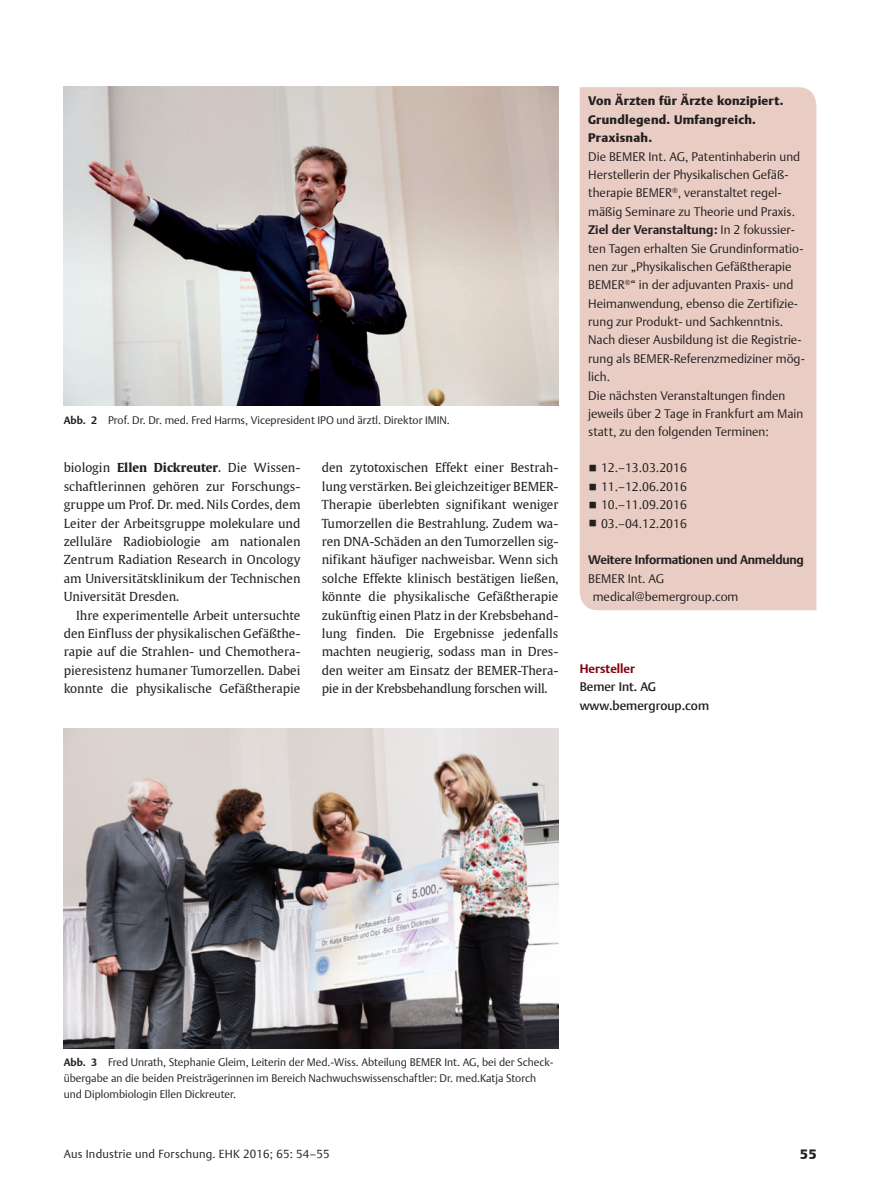
<style>
.page{position:relative;width:893px;height:1191px;background:#fff}
.page>*{position:absolute;margin:0;border:0;box-sizing:border-box;transform-origin:0 0}
._03_g1_Mustervorlage{font:900 13.5px "Thieme Argo 2011";color:#231f20}
.Grundschrift_Einzug{font:12.3px/18.3px "Thieme Gulliver 2011";color:#231f20;text-align:justify}
.t1{font:300 12.3px/18.5px "Thieme Argo 2011";color:#231f20}
.t2{font:700 12.3px "Thieme Argo 2011";letter-spacing:-.02em;color:#231f20}
.Autorenadresse{font:500 12.3px "Thieme Argo 2011";color:#231f20}
.Weitere_Informatione{font:700 12.3px "Thieme Argo 2011";color:#82010e}
._03_g3_Mustervorlage{font:300 11.7px "Thieme Argo 2011";letter-spacing:.02em;color:#231f20}
.Bildlegende_mit_Ziff{font:300 10.8px/15.8px "Thieme Argo 2011";color:#231f20}
.s1{font-weight:700;font-size:10.5px}
.s2{font-weight:700}
.s3{font-weight:900}
.s4{font-family:"Thieme Gulliver 2011";font-weight:400;font-size:11.25px}
</style>
<div class="page">
<div style="left:580px;top:87px;width:236px;height:523px;background:#e9cdc4"></div>
<img style="left:64px;top:86px;width:494px;height:320px">
<img style="left:64px;top:728px;width:494px;height:320px">
<p class="Bildlegende_mit_Ziff" style="left:64px;top:412px;width:388px"><span class="s1">Abb. 2</span> Prof. Dr. Dr. med. Fred Harms, Vicepresident IPO und ärztl. Direktor IMIN.</p>
<p class="Grundschrift_Einzug" style="left:64px;top:458px;width:238px">biologin <span class="s2">Ellen Dickreuter</span>. Die Wissen&shy;schaftlerinnen gehören zur Forschungs&shy;gruppe um Prof. Dr. med. Nils Cordes, dem Leiter der Arbeitsgruppe molekulare und zelluläre Radiobiologie am nationalen Zentrum Radiation Research in Oncology am Universitätsklinikum der Technischen Universität Dresden.</p>
<p class="Grundschrift_Einzug" style="left:64px;top:605px;width:238px;text-indent:12px">Ihre experimentelle Arbeit untersuchte den Einfluss der physikalischen Gefäßthe&shy;rapie auf die Strahlen- und Chemothera&shy;pieresistenz humaner Tumorzellen. Dabei konnte die physikalische Gefäßtherapie</p>
<p class="Grundschrift_Einzug" style="left:322px;top:458px;width:238px">den zytotoxischen Effekt einer Bestrah&shy;lung verstärken. Bei gleichzeitiger BEMER-Therapie überlebten signifikant weniger Tumorzellen die Bestrahlung. Zudem wa&shy;ren DNA-Schäden an den Tumorzellen sig&shy;nifikant häufiger nachweisbar. Wenn sich solche Effekte klinisch bestätigen ließen, könnte die physikalische Gefäßtherapie zukünftig einen Platz in der Krebsbehand&shy;lung finden. Die Ergebnisse jedenfalls machten neugierig, sodass man in Dres&shy;den weiter am Einsatz der BEMER-Thera&shy;pie in der Krebsbehandlung forschen will.</p>
<p class="t1" style="left:588px;top:92px;width:218px"><span class="s3">Von Ärzten für Ärzte konzipiert.<br>Grundlegend. Umfangreich.<br>Praxisnah.<br></span>Die BEMER Int. AG, Patentinhaberin und Herstellerin der Physikalischen Gefäß&shy;therapie BEMER<sup>®</sup>, veranstaltet regel&shy;mäßig Seminare zu Theorie und Praxis.<br><span class="s2">Ziel der Veranstaltung:</span> In 2 fokussier&shy;ten Tagen erhalten Sie Grundinformatio&shy;nen zur „Physikalischen Gefäßtherapie BEMER<sup>®</sup>“ in der adjuvanten Praxis- und Heimanwendung, ebenso die Zertifizie&shy;rung zur Produkt- und Sachkenntnis.<br>Nach dieser Ausbildung ist die Registrie&shy;rung als BEMER-Referenzmediziner mög&shy;lich.<br>Die nächsten Veranstaltungen finden jeweils über 2 Tage in Frankfurt am Main statt, zu den folgenden Terminen:</p>
<p class="t1" style="left:588px;top:458px;width:100px"><span class="s4">■</span> 12.–13.03.2016</p>
<p class="t1" style="left:588px;top:477px;width:100px"><span class="s4">■</span> 11.–12.06.2016</p>
<p class="t1" style="left:588px;top:495px;width:100px"><span class="s4">■</span> 10.–11.09.2016</p>
<p class="t1" style="left:588px;top:514px;width:100px"><span class="s4">■</span> 03.–04.12.2016</p>
<p class="t2" style="left:588px;top:552px;width:217px">Weitere Informationen und Anmeldung</p>
<p class="t1" style="left:588px;top:569px;width:78px">BEMER Int. AG</p>
<p class="t1" style="left:593px;top:587px;width:147px">medical@bemergroup.com</p>
<p class="Weitere_Informatione" style="left:580px;top:660px;width:57px">Hersteller</p>
<p class="Autorenadresse" style="left:580px;top:679px;width:78px">Bemer Int. AG</p>
<p class="Autorenadresse" style="left:580px;top:697px;width:131px">www.bemergroup.com</p>
<p class="Bildlegende_mit_Ziff" style="left:64px;top:1054px;width:490px"><span class="s1">Abb. 3</span> Fred Unrath, Stephanie Gleim, Leiterin der Med.-Wiss. Abteilung BEMER Int. AG, bei der Scheck&shy;übergabe an die beiden Preisträgerinnen im Bereich Nachwuchswissenschaftler: Dr. med.Katja Storch und Diplombiologin Ellen Dickreuter.</p>
<p class="_03_g3_Mustervorlage" style="left:64px;top:1146px;width:267px">Aus Industrie und Forschung. EHK 2016; 65: 54–55</p>
<p class="_03_g1_Mustervorlage" style="left:800px;top:1145px;width:18px">55</p>
</div>
